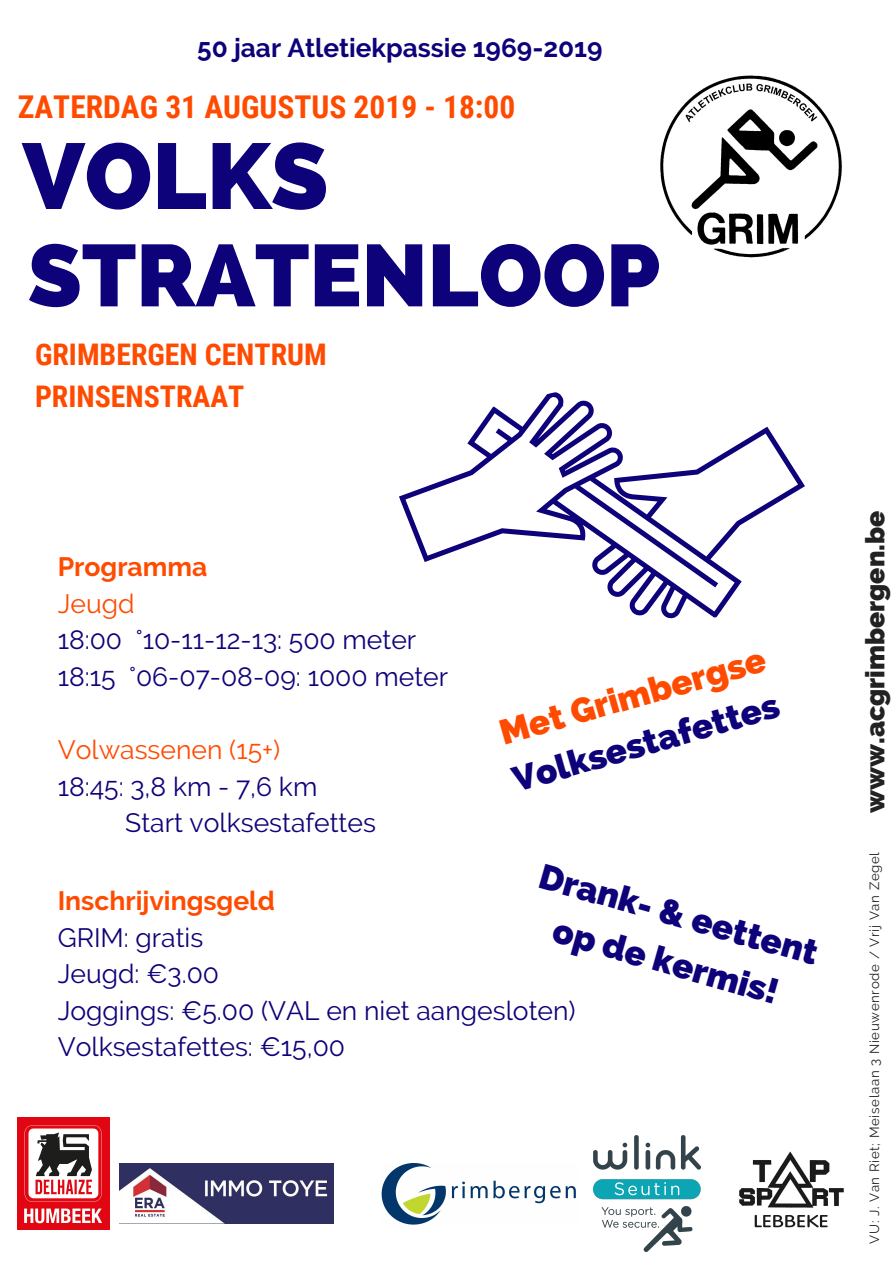
<style>
.page{position:relative;width:893px;height:1263px;background:#fff}
.page>*{position:absolute;margin:0;border:0;box-sizing:border-box;transform-origin:0 0}
.t1{font:800 92.93px "Raleway";color:#0e027a}
.t2{font:800 87.38px "Raleway";color:#0e027a}
.t3{font:800 34.8px/48.4px "Raleway";color:#0e027a;text-align:center}
.t4{font:800 34.8px "Raleway";color:#ff4b00}
.t5{font:700 31.42px "Roboto Condensed";color:#ff4b00}
.t6{font:700 29.78px/41.6px "Roboto Condensed";color:#ff4b00}
.t7{font:26.47px/36.6px "Raleway";color:#0e027a}
.t8{font:700 26.47px "Raleway";color:#ff4b00}
.t9{font:26.47px "Raleway";color:#ff4b00}
.t10{font:800 26.47px "Raleway";color:#222}
.t11{font:700 26.17px "Raleway";color:#0e027a}
.t12{font:13.27px "Raleway";letter-spacing:.05em;color:#222}
</style>
<div class="page">
<img style="left:660px;top:75px;width:182px;height:182px">
<svg style="left:399px;top:392px;width:406px;height:227px"></svg>
<img style="left:18px;top:1117px;width:91px;height:112px">
<img style="left:120px;top:1164px;width:214px;height:59px">
<img style="left:739px;top:1151px;width:105px;height:77px">
<img style="left:381px;top:1163px;width:195px;height:62px">
<img style="left:593px;top:1136px;width:107px;height:115px">
<p class="t11" style="left:197px;top:33px;width:407px">50 jaar Atletiekpassie 1969-2019</p>
<p class="t5" style="left:18px;top:89px;width:499px">ZATERDAG 31 AUGUSTUS 2019 - 18:00</p>
<h1 class="t1" style="left:22px;top:122px;width:307px">VOLKS</h1>
<h2 class="t2" style="left:28px;top:224px;width:634px">STRATENLOOP</h2>
<p class="t6" style="left:35px;top:334px;width:293px">GRIMBERGEN CENTRUM<br>PRINSENSTRAAT</p>
<p class="t8" style="left:58px;top:551px;width:151px">Programma</p>
<p class="t9" style="left:58px;top:588px;width:78px">Jeugd</p>
<p class="t7" style="left:58px;top:622px;width:392px">18:00 °10-11-12-13: 500 meter<br>18:15 °06-07-08-09: 1000 meter</p>
<p class="t9" style="left:58px;top:734px;width:224px">Volwassenen (15+)</p>
<p class="t7" style="left:125px;top:768px;width:252px;text-indent:-68px">18:45: 3,8 km - 7,6 km<br>Start volksestafettes</p>
<h3 class="t4" style="left:495px;top:714px;width:277px;rotate:-16deg">Met Grimbergse</h3>
<h3 class="t3" style="left:507px;top:757px;width:277px;rotate:-16deg">Volksestafettes</h3>
<h3 class="t3" style="left:547px;top:851px;width:289px;rotate:16deg">Drank- &amp; eettent op de kermis!</h3>
<p class="t8" style="left:58px;top:885px;width:219px">Inschrijvingsgeld</p>
<p class="t7" style="left:58px;top:919px;width:519px">GRIM: gratis<br>Jeugd: €3.00<br>Joggings: €5.00 (VAL en niet aangesloten)<br>Volksestafettes: €15,00</p>
<p class="t10" style="left:859px;top:813px;width:303px;rotate:-90deg">www.acgrimbergen.be</p>
<p class="t12" style="left:866px;top:1244px;width:393px;rotate:-90deg">VU: J. Van Riet; Meiselaan 3 Nieuwenrode / Vrij Van Zegel</p>
</div>
